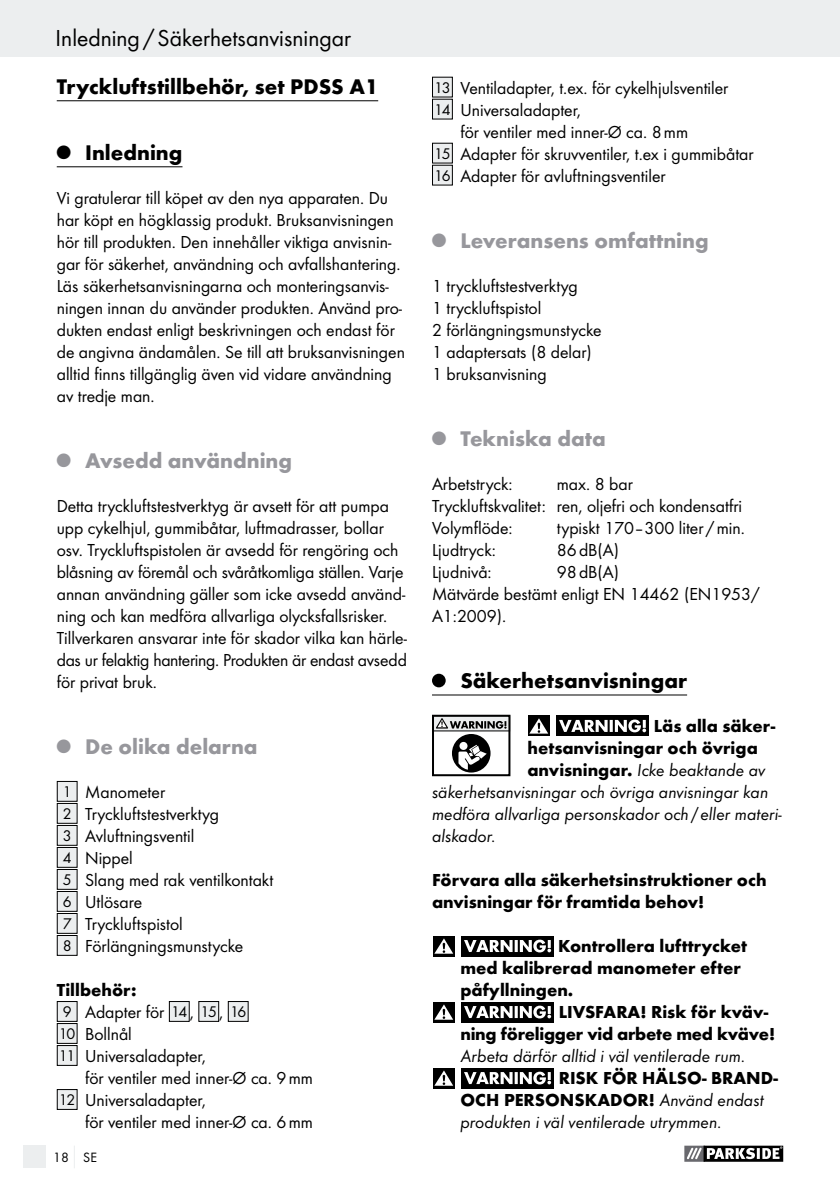
<style>
.page{position:relative;width:840px;height:1191px;background:#fff}
.page>*{position:absolute;margin:0;border:0;box-sizing:border-box;transform-origin:0 0}
.t1{font:24px "Futura Boo";color:#000}
.t2{font:700 22px "Futura";color:#97979c}
.t3{font:700 22px "Futura";color:#000}
.t4{font:18px/22px "Futura Boo";color:#000}
.t5{font:700 18px/22px "Futura";color:#000}
.t6{font:18px/22px "Futura Boo Obl";color:#000}
.t7{font:14px "Futura Boo";color:#000}
.s1{font-size:16px}
.s2{font-family:"Futura";font-weight:700}
.s3{font-family:"Futura Boo Obl";font-weight:400}
</style>
<div class="page">
<div style="left:0;top:0;width:839px;height:57px;background:#eceeef"></div>
<hr style="left:839px;top:0;width:1px;height:57px;background:#eceeef">
<div style="left:23px;top:1145px;width:22px;height:23px;background:#eceeef"></div>
<svg style="left:74px;top:1146px;width:1px;height:22px"></svg>
<svg style="left:684px;top:1145px;width:99px;height:17px"></svg>
<svg style="left:684px;top:1145px;width:98px;height:16px"></svg>
<hr style="left:57px;top:100px;width:321px;height:1px;background:#000">
<hr style="left:57px;top:166px;width:125px;height:1px;background:#000">
<div style="left:57px;top:781px;width:20px;height:20px;background:#eceeef"></div>
<div style="left:57px;top:781px;width:21px;height:21px;border:1px solid #000"></div>
<div style="left:57px;top:803px;width:20px;height:20px;background:#eceeef"></div>
<div style="left:57px;top:803px;width:21px;height:21px;border:1px solid #000"></div>
<div style="left:57px;top:825px;width:20px;height:20px;background:#eceeef"></div>
<div style="left:57px;top:825px;width:21px;height:21px;border:1px solid #000"></div>
<div style="left:57px;top:847px;width:20px;height:20px;background:#eceeef"></div>
<div style="left:57px;top:847px;width:21px;height:21px;border:1px solid #000"></div>
<div style="left:57px;top:869px;width:20px;height:20px;background:#eceeef"></div>
<div style="left:57px;top:869px;width:21px;height:21px;border:1px solid #000"></div>
<div style="left:57px;top:891px;width:20px;height:20px;background:#eceeef"></div>
<div style="left:57px;top:891px;width:21px;height:21px;border:1px solid #000"></div>
<div style="left:57px;top:913px;width:20px;height:20px;background:#eceeef"></div>
<div style="left:57px;top:913px;width:21px;height:21px;border:1px solid #000"></div>
<div style="left:57px;top:935px;width:20px;height:20px;background:#eceeef"></div>
<div style="left:57px;top:935px;width:21px;height:21px;border:1px solid #000"></div>
<div style="left:57px;top:1001px;width:20px;height:20px;background:#eceeef"></div>
<div style="left:57px;top:1001px;width:21px;height:21px;border:1px solid #000"></div>
<div style="left:169px;top:1001px;width:20px;height:20px;background:#eceeef"></div>
<div style="left:169px;top:1001px;width:21px;height:21px;border:1px solid #000"></div>
<div style="left:199px;top:1001px;width:19px;height:20px;background:#eceeef"></div>
<div style="left:198px;top:1001px;width:21px;height:21px;border:1px solid #000"></div>
<div style="left:228px;top:1001px;width:20px;height:20px;background:#eceeef"></div>
<div style="left:228px;top:1001px;width:20px;height:21px;border:1px solid #000"></div>
<div style="left:57px;top:1023px;width:20px;height:20px;background:#eceeef"></div>
<div style="left:57px;top:1023px;width:21px;height:21px;border:1px solid #000"></div>
<div style="left:57px;top:1045px;width:20px;height:20px;background:#eceeef"></div>
<div style="left:57px;top:1045px;width:21px;height:21px;border:1px solid #000"></div>
<div style="left:57px;top:1089px;width:20px;height:20px;background:#eceeef"></div>
<div style="left:57px;top:1089px;width:21px;height:21px;border:1px solid #000"></div>
<hr style="left:432px;top:694px;width:254px;height:1px;background:#000">
<div style="left:432px;top:77px;width:20px;height:20px;background:#eceeef"></div>
<div style="left:432px;top:99px;width:20px;height:20px;background:#eceeef"></div>
<div style="left:432px;top:143px;width:20px;height:20px;background:#eceeef"></div>
<div style="left:432px;top:165px;width:20px;height:20px;background:#eceeef"></div>
<div style="left:432px;top:673px;width:13px;height:14px;background:#000;border-radius:50%"></div>
<svg style="left:435px;top:717px;width:72px;height:12px"></svg>
<div style="left:451px;top:734px;width:39px;height:38px;background:#000;border-radius:50%"></div>
<svg style="left:458px;top:744px;width:28px;height:25px"></svg>
<div style="left:432px;top:714px;width:78px;height:62px;border:2px solid #000"></div>
<svg style="left:435px;top:718px;width:71px;height:10px"></svg>
<div style="left:556px;top:715px;width:92px;height:21px;background:#000"></div>
<svg style="left:528px;top:715px;width:21px;height:21px"></svg>
<svg style="left:529px;top:718px;width:19px;height:15px"></svg>
<svg style="left:559px;top:719px;width:86px;height:13px"></svg>
<div style="left:461px;top:935px;width:93px;height:21px;background:#000"></div>
<svg style="left:433px;top:936px;width:21px;height:20px"></svg>
<svg style="left:434px;top:938px;width:19px;height:15px"></svg>
<svg style="left:464px;top:939px;width:87px;height:13px"></svg>
<div style="left:461px;top:1001px;width:93px;height:21px;background:#000"></div>
<svg style="left:433px;top:1002px;width:21px;height:20px"></svg>
<svg style="left:434px;top:1004px;width:19px;height:15px"></svg>
<svg style="left:464px;top:1005px;width:87px;height:13px"></svg>
<div style="left:461px;top:1067px;width:93px;height:21px;background:#000"></div>
<svg style="left:433px;top:1068px;width:21px;height:20px"></svg>
<svg style="left:434px;top:1070px;width:19px;height:15px"></svg>
<svg style="left:464px;top:1071px;width:87px;height:13px"></svg>
<h1 class="t1" style="left:56px;top:24px;width:297px">Inledning/Säkerhetsanvisningar</h1>
<p class="t3" style="left:57px;top:73px;width:323px">Tryckluftstillbehör, set PDSS A1</p>
<p class="t3" style="left:57px;top:139px;width:127px"><sup>Q</sup> Inledning</p>
<p class="t4" style="left:57px;top:187px;width:349px">Vi gratulerar till köpet av den nya apparaten. Du har köpt en högklassig produkt. Bruksanvisningen hör till produkten. Den innehåller viktiga anvisnin&shy;gar för säkerhet, användning och avfallshantering.<br>Läs säkerhetsanvisningarna och monteringsanvis&shy;ningen innan du använder produkten. Använd pro&shy;dukten endast enligt beskrivningen och endast för de angivna ändamålen. Se till att bruksanvisningen alltid finns tillgänglig även vid vidare användning av tredje man.</p>
<p class="t2" style="left:57px;top:447px;width:237px"><sup>Q</sup> Avsedd användning</p>
<p class="t4" style="left:57px;top:495px;width:351px">Detta tryckluftstestverktyg är avsett för att pumpa upp cykelhjul, gummibåtar, luftmadrasser, bollar osv. Tryckluftspistolen är avsedd för rengöring och blåsning av föremål och svåråtkomliga ställen. Varje annan användning gäller som icke avsedd använd&shy;ning och kan medföra allvarliga olycksfallsrisker.<br>Tillverkaren ansvarar inte för skador vilka kan härle&shy;das ur felaktig hantering. Produkten är endast avsedd för privat bruk.</p>
<p class="t2" style="left:57px;top:733px;width:202px"><sup>Q</sup> De olika delarna</p>
<p class="t4" style="left:63px;top:781px;width:212px"><span class="s1">1</span> Manometer<br><span class="s1">2</span> Tryckluftstestverktyg<br><span class="s1">3</span> Avluftningsventil<br><span class="s1">4</span> Nippel<br><span class="s1">5</span> Slang med rak ventilkontakt<br><span class="s1">6</span> Utlösare<br><span class="s1">7</span> Tryckluftspistol<br><span class="s1">8</span> Förlängningsmunstycke</p>
<p class="t5" style="left:57px;top:979px;width:81px">Tillbehör:</p>
<p class="t4" style="left:59px;top:1001px;width:189px"><span class="s1">9</span> Adapter för <span class="s1">14</span> , <span class="s1">15</span> , <span class="s1">16<br>10</span> Bollnål<br><span class="s1">11</span> Universaladapter,</p>
<p class="t4" style="left:59px;top:1067px;width:255px;text-indent:26px">för ventiler med inner-Ø ca. 9mm<br><span class="s1">12</span> Universaladapter,</p>
<p class="t4" style="left:85px;top:1111px;width:229px">för ventiler med inner-Ø ca. 6mm</p>
<p class="t7" style="left:53px;top:1149px;width:45px">18 SE</p>
<p class="t4" style="left:434px;top:77px;width:295px"><span class="s1">13</span> Ventiladapter, t.ex. för cykelhjulsventiler</p>
<p class="t4" style="left:434px;top:99px;width:148px"><span class="s1">14</span> Universaladapter,</p>
<p class="t4" style="left:460px;top:121px;width:229px">för ventiler med inner-Ø ca. 8mm</p>
<p class="t4" style="left:434px;top:143px;width:321px"><span class="s1">15</span> Adapter för skruvventiler, t.ex i gummibåtar</p>
<p class="t4" style="left:434px;top:165px;width:233px"><span class="s1">16</span> Adapter för avluftningsventiler</p>
<p class="t2" style="left:432px;top:227px;width:278px"><sup>Q</sup> Leveransens omfattning</p>
<p class="t4" style="left:432px;top:275px;width:171px">1 tryckluftstestverktyg<br>1 tryckluftspistol<br>2 förlängningsmunstycke<br>1 adaptersats (8 delar)<br>1 bruksanvisning</p>
<p class="t2" style="left:432px;top:425px;width:175px"><sup>Q</sup> Tekniska data</p>
<p class="t4" style="left:432px;top:473px;width:82px">Arbetstryck:</p>
<p class="t4" style="left:432px;top:473px;width:311px;text-indent:125px">max. 8 bar<br>Tryckluftskvalitet: ren, oljefri och kondensatfri<br>Volymflöde:</p>
<p class="t4" style="left:556px;top:517px;width:189px">typiskt 170–300 liter /min.</p>
<p class="t4" style="left:432px;top:539px;width:65px">Ljudtryck:</p>
<p class="t4" style="left:556px;top:539px;width:64px">86dB(A)</p>
<p class="t4" style="left:432px;top:561px;width:61px">Ljudnivå:</p>
<p class="t4" style="left:432px;top:561px;width:329px;text-indent:125px">98dB(A)<br>Mätvärde bestämt enligt EN 14462 (EN1953/<br>A1:2009).</p>
<p class="t3" style="left:460px;top:667px;width:228px">Säkerhetsanvisningar</p>
<p class="t5" style="left:527px;top:715px;width:249px;text-indent:126px">Läs alla säker&shy;hetsanvisningar och övriga</p>
<p class="t6" style="left:432px;top:759px;width:351px;text-indent:95px"><span class="s2">anvisningar.</span> Icke beaktande av säkerhetsanvisningar och övriga anvisningar kan medföra allvarliga personskador och / eller materi&shy;alskador.</p>
<p class="t5" style="left:432px;top:869px;width:336px">Förvara alla säkerhetsinstruktioner och anvisningar för framtida behov!</p>
<p class="t5" style="left:558px;top:935px;width:190px">Kontrollera lufttrycket</p>
<p class="t5" style="left:460px;top:957px;width:282px">med kalibrerad manometer efter</p>
<p class="t5" style="left:460px;top:979px;width:114px">påfyllningen.</p>
<p class="t5" style="left:558px;top:1001px;width:211px">LIVSFARA! Risk för kväv-</p>
<p class="t5" style="left:460px;top:1023px;width:316px">ning föreligger vid arbete med kväve!</p>
<p class="t6" style="left:460px;top:1045px;width:286px">Arbeta därför alltid i väl ventilerade rum.</p>
<p class="t5" style="left:460px;top:1067px;width:319px;text-indent:98px">RISK FÖR HÄLSO- BRAND-<br>OCH PERSONSKADOR! <span class="s3">Använd endast</span></p>
<p class="t6" style="left:460px;top:1111px;width:263px">produkten i väl ventilerade utrymmen.</p>
</div>
